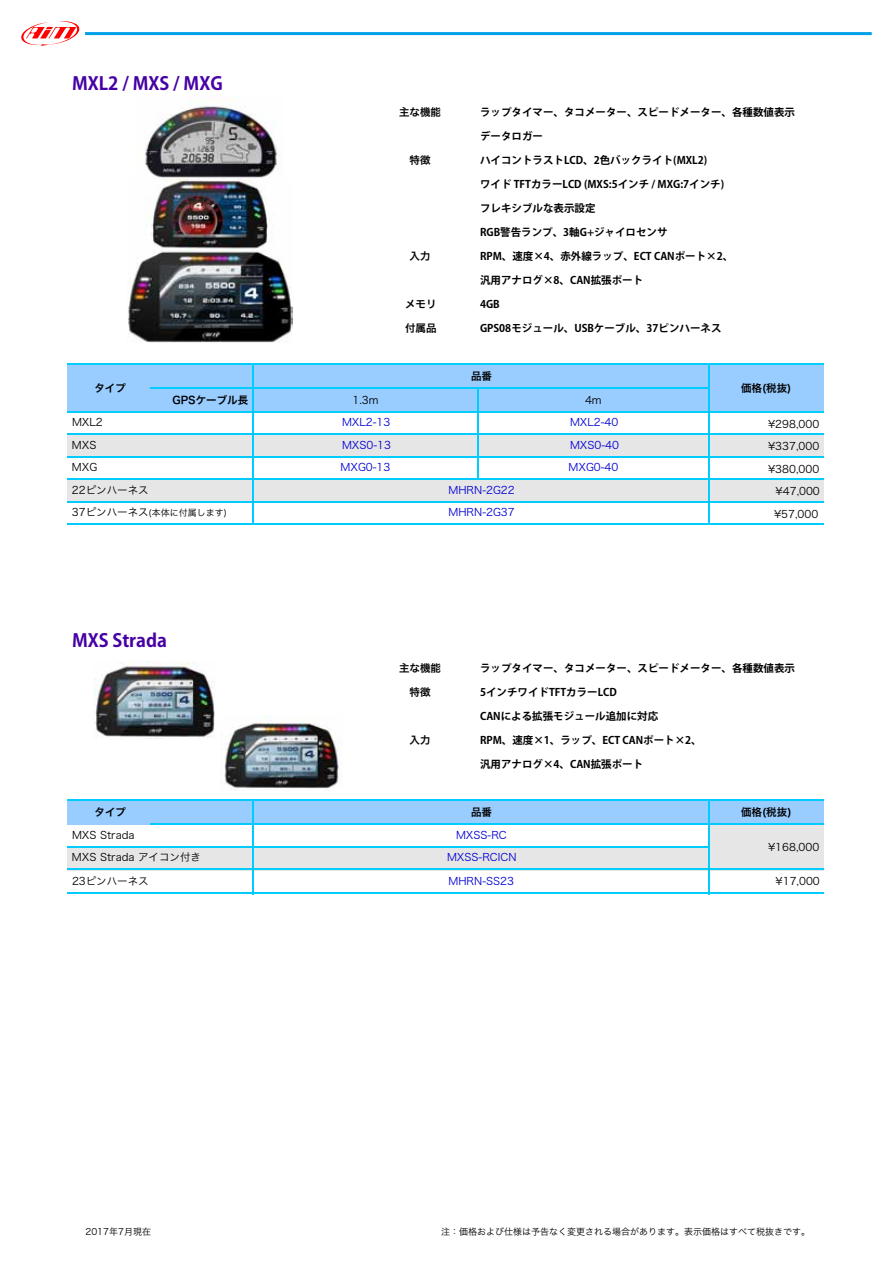
<style>
.page{position:relative;width:893px;height:1263px;background:#fff}
.page>*{position:absolute;margin:0;border:0;box-sizing:border-box;transform-origin:0 0}
.t1{font:700 18px "Koz Go Std";color:#4600a5}
.t2{font:700 10.5px "Koz Go Pro";color:#000}
.t3{font:10.5px/22.5px "Hira Kaku Pro W3";color:#000;text-align:right}
.t4{font:10.5px "Hira Kaku Pro W3";color:#0000d4}
.t5{font:10.5px "Hira Kaku Pro W6";color:#000}
.t6{font:9px "Hira Kaku Pro N W3";color:#000}
.t7{font:9px "Hira Kaku Pro W3";color:#000}
.s1{font-size:10.5px}
</style>
<div class="page">
<hr style="left:85px;top:32px;width:787px;height:3px;background:#00a0e9">
<svg style="left:21px;top:21px;width:58px;height:25px"></svg>
<div style="left:68px;top:363px;width:756px;height:49px;background:#9cf"></div>
<div style="left:68px;top:434px;width:756px;height:24px;background:#e7e6e6"></div>
<div style="left:68px;top:478px;width:756px;height:24px;background:#e7e6e6"></div>
<div style="left:68px;top:800px;width:756px;height:25px;background:#9cf"></div>
<div style="left:708px;top:824px;width:116px;height:24px;background:#e7e6e6"></div>
<div style="left:68px;top:846px;width:756px;height:24px;background:#e7e6e6"></div>
<hr style="left:252px;top:364px;width:2px;height:161px;background:#0cf">
<hr style="left:708px;top:364px;width:2px;height:161px;background:#0cf">
<hr style="left:252px;top:801px;width:2px;height:93px;background:#0cf">
<hr style="left:708px;top:801px;width:2px;height:93px;background:#0cf">
<hr style="left:477px;top:389px;width:1px;height:91px;background:#0cf">
<hr style="left:68px;top:363px;width:756px;height:1px;background:#0cf">
<hr style="left:150px;top:387px;width:560px;height:2px;background:#0cf">
<hr style="left:68px;top:411px;width:756px;height:1px;background:#0cf">
<hr style="left:68px;top:434px;width:756px;height:1px;background:#0cf">
<hr style="left:68px;top:456px;width:756px;height:2px;background:#0cf">
<hr style="left:68px;top:478px;width:756px;height:2px;background:#0cf">
<hr style="left:68px;top:501px;width:756px;height:1px;background:#0cf">
<hr style="left:68px;top:524px;width:756px;height:1px;background:#0cf">
<hr style="left:68px;top:800px;width:756px;height:1px;background:#0cf">
<hr style="left:150px;top:824px;width:674px;height:1px;background:#0cf">
<hr style="left:68px;top:846px;width:642px;height:2px;background:#0cf">
<hr style="left:68px;top:868px;width:756px;height:2px;background:#0cf">
<hr style="left:68px;top:893px;width:756px;height:1px;background:#0cf">
<img style="left:145px;top:99px;width:135px;height:80px">
<img style="left:127px;top:179px;width:165px;height:164px">
<img style="left:220px;top:717px;width:122px;height:72px">
<img style="left:93px;top:662px;width:122px;height:75px">
<p class="t1" style="left:72px;top:72px;width:152px">MXL2 / MXS / MXG</p>
<p class="t5" style="left:399px;top:102px;width:43px">主な機能</p>
<p class="t2" style="left:480px;top:105px;width:316px">ラップタイマー、タコメーター、スピードメーター、各種数値表示</p>
<p class="t2" style="left:480px;top:129px;width:64px">データロガー</p>
<p class="t5" style="left:410px;top:150px;width:22px">特徴</p>
<p class="t2" style="left:480px;top:153px;width:229px">ハイコントラストLCD、2色バックライト(MXL2)</p>
<p class="t2" style="left:480px;top:177px;width:246px">ワイド TFTカラーLCD (MXS:5インチ / MXG:7インチ)</p>
<p class="t2" style="left:480px;top:201px;width:117px">フレキシブルな表示設定</p>
<p class="t2" style="left:480px;top:225px;width:189px">RGB警告ランプ、3軸G+ジャイロセンサ</p>
<p class="t5" style="left:410px;top:246px;width:22px">入力</p>
<p class="t2" style="left:480px;top:249px;width:255px">RPM、速度×4、赤外線ラップ、ECT CANポート×2、</p>
<p class="t2" style="left:480px;top:273px;width:165px">汎用アナログ×8、CAN拡張ポート</p>
<p class="t5" style="left:405px;top:294px;width:33px">メモリ</p>
<p class="t2" style="left:480px;top:297px;width:21px">4GB</p>
<p class="t5" style="left:405px;top:318px;width:33px">付属品</p>
<p class="t2" style="left:480px;top:321px;width:243px">GPS08モジュール、USBケーブル、37ピンハーネス</p>
<p class="t5" style="left:471px;top:366px;width:22px">品番</p>
<p class="t5" style="left:94px;top:378px;width:33px">タイプ</p>
<p class="t5" style="left:172px;top:390px;width:77px">GPSケーブル長</p>
<p class="t3" style="left:352px;top:388px;width:28px">1.3m</p>
<p class="t3" style="left:585px;top:388px;width:18px">4m</p>
<p class="t3" style="left:72px;top:410px;width:32px">MXL2</p>
<p class="t4" style="left:342px;top:413px;width:50px">MXL2-13</p>
<p class="t4" style="left:570px;top:413px;width:50px">MXL2-40</p>
<p class="t3" style="left:72px;top:433px;width:26px">MXS</p>
<p class="t4" style="left:342px;top:435px;width:50px">MXS0-13</p>
<p class="t4" style="left:570px;top:435px;width:51px">MXS0-40</p>
<p class="t3" style="left:72px;top:455px;width:27px">MXG</p>
<p class="t4" style="left:340px;top:458px;width:51px">MXG0-13</p>
<p class="t4" style="left:568px;top:458px;width:51px">MXG0-40</p>
<p class="t3" style="left:72px;top:478px;width:78px">22ピンハーネス</p>
<p class="t4" style="left:448px;top:480px;width:68px">MHRN-2G22</p>
<p class="t7" style="left:72px;top:505px;width:156px"><span class="s1">37ピンハーネス</span>(本体に付属します)</p>
<p class="t4" style="left:448px;top:503px;width:68px">MHRN-2G37</p>
<p class="t1" style="left:72px;top:628px;width:97px">MXS Strada</p>
<p class="t5" style="left:741px;top:378px;width:52px">価格(税抜)</p>
<p class="t3" style="left:768px;top:412px;width:53px">¥298,000 ¥337,000 ¥380,000 ¥47,000 ¥57,000</p>
<p class="t5" style="left:399px;top:659px;width:43px">主な機能</p>
<p class="t2" style="left:480px;top:661px;width:316px">ラップタイマー、タコメーター、スピードメーター、各種数値表示</p>
<p class="t5" style="left:410px;top:683px;width:22px">特徴</p>
<p class="t2" style="left:480px;top:685px;width:138px">5インチワイドTFTカラーLCD</p>
<p class="t2" style="left:480px;top:709px;width:180px">CANによる拡張モジュール追加に対応</p>
<p class="t5" style="left:410px;top:731px;width:22px">入力</p>
<p class="t2" style="left:480px;top:733px;width:223px">RPM、速度×1、ラップ、ECT CANポート×2、</p>
<p class="t2" style="left:480px;top:757px;width:165px">汎用アナログ×4、CAN拡張ポート</p>
<p class="t5" style="left:94px;top:803px;width:33px">タイプ</p>
<p class="t5" style="left:741px;top:803px;width:52px">価格(税抜)</p>
<p class="t5" style="left:471px;top:803px;width:22px">品番</p>
<p class="t3" style="left:72px;top:823px;width:64px">MXS Strada</p>
<p class="t4" style="left:456px;top:825px;width:52px">MXSS-RC</p>
<p class="t3" style="left:72px;top:845px;width:131px">MXS Strada アイコン付き</p>
<p class="t4" style="left:447px;top:848px;width:71px">MXSS-RCICN</p>
<p class="t3" style="left:768px;top:835px;width:53px">¥168,000</p>
<p class="t3" style="left:72px;top:869px;width:78px">23ピンハーネス</p>
<p class="t4" style="left:448px;top:872px;width:67px">MHRN-SS23</p>
<p class="t3" style="left:775px;top:869px;width:46px">¥17,000</p>
<p class="t6" style="left:85px;top:1223px;width:67px">2017年7月現在</p>
<p class="t6" style="left:441px;top:1223px;width:370px">注：価格および仕様は予告なく変更される場合があります。表示価格はすべて税抜きです。</p>
</div>
